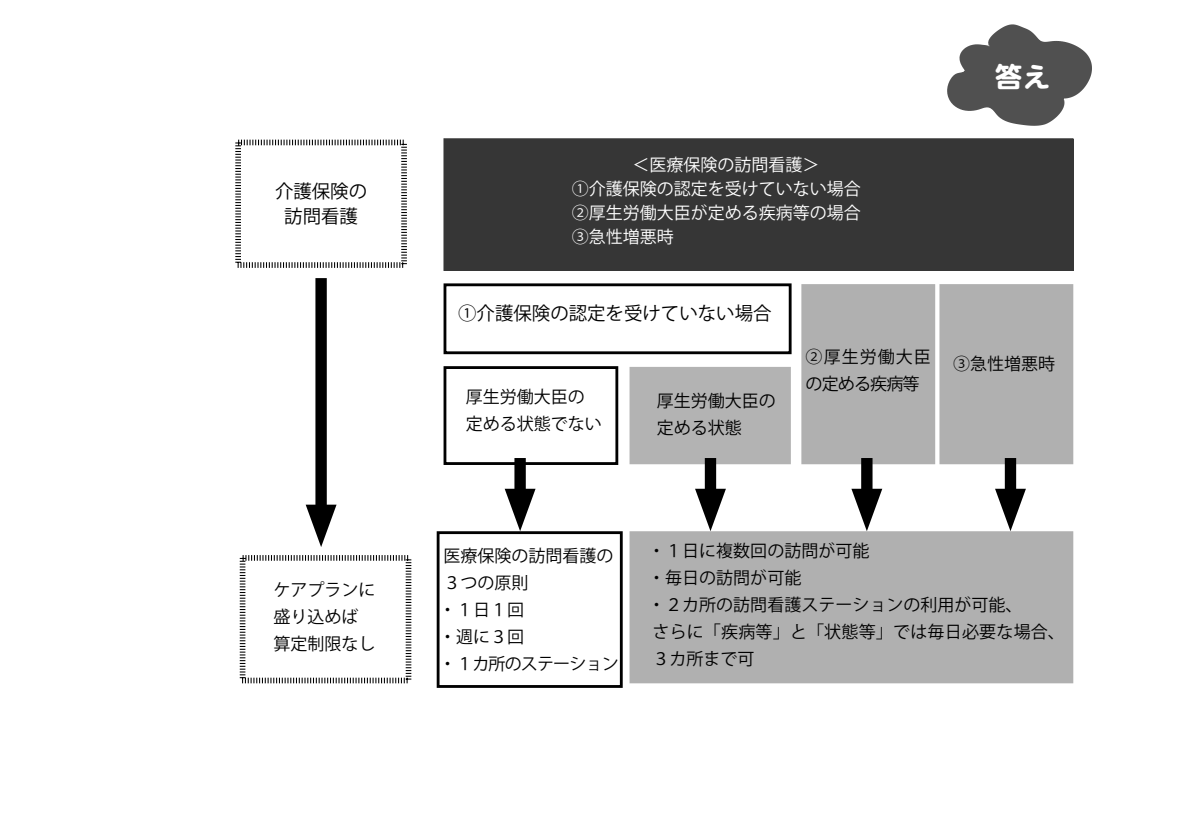
<style>
.page{position:relative;width:1191px;height:840px;background:#fff}
.page>*{position:absolute;margin:0;border:0;box-sizing:border-box;transform-origin:0 0}
.t1{font:28.4px "DF Maru Gothic SB MP RKSJ H";color:#fff}
.t2{font:18.4px/25.6px "Koz Go Pr 6 N";color:#000;text-align:center}
.t3{font:17px/27px "Koz Go Pr 6 N";color:#000}
.t4{font:17px/24.2px "Koz Go Pr 6 N";color:#fff}
</style>
<div class="page">
<div style="left:630px;top:532px;width:442px;height:150px;background:#b0b0b0"></div>
<div style="left:940px;top:285px;width:132px;height:178px;background:#b0b0b0"></div>
<div style="left:802px;top:285px;width:132px;height:178px;background:#b0b0b0"></div>
<div style="left:630px;top:367px;width:160px;height:96px;background:#b3b3b3"></div>
<div style="left:444px;top:139px;width:629px;height:131px;background:#363636"></div>
<div style="left:444px;top:138px;width:629px;height:132px;border:1px solid #000"></div>
<div style="left:443px;top:283px;width:348px;height:71px;border:3px solid #000"></div>
<div style="left:443px;top:366px;width:175px;height:98px;border:3px solid #000"></div>
<div style="left:437px;top:531px;width:185px;height:156px;border:3px solid #000"></div>
<svg style="left:235px;top:139px;width:172px;height:129px"></svg>
<svg style="left:239px;top:555px;width:173px;height:129px"></svg>
<div style="left:315px;top:278px;width:12px;height:244px;background:#000"></div>
<svg style="left:306px;top:504px;width:30px;height:43px"></svg>
<div style="left:514px;top:458px;width:12px;height:48px;background:#000"></div>
<svg style="left:504px;top:488px;width:31px;height:43px"></svg>
<div style="left:705px;top:458px;width:11px;height:48px;background:#000"></div>
<svg style="left:695px;top:488px;width:31px;height:43px"></svg>
<div style="left:861px;top:458px;width:11px;height:48px;background:#000"></div>
<svg style="left:851px;top:488px;width:31px;height:43px"></svg>
<div style="left:1004px;top:458px;width:12px;height:48px;background:#000"></div>
<svg style="left:995px;top:488px;width:31px;height:43px"></svg>
<svg style="left:947px;top:24px;width:145px;height:102px"></svg>
<p class="t2" style="left:275px;top:178px;width:94px">介護保険の訪問看護</p>
<p class="t3" style="left:273px;top:576px;width:104px">ケアプランに盛り込めば算定制限なし</p>
<p class="t4" style="left:571px;top:153px;width:291px;text-indent:61px">＜医療保険の訪問看護＞<br>①介護保険の認定を受けていない場合<br>②厚生労働大臣が定める疾病等の場合<br>③急性増悪時</p>
<p class="t2" style="left:458px;top:300px;width:315px">①介護保険の認定を受けていない場合</p>
<h1 class="t1" style="left:994px;top:62px;width:58px">答え</h1>
<p class="t3" style="left:466px;top:383px;width:138px">厚生労働大臣の定める状態でない</p>
<p class="t3" style="left:657px;top:387px;width:121px">厚生労働大臣の定める状態</p>
<p class="t3" style="left:805px;top:344px;width:127px">②厚生労働大臣の定める疾病等</p>
<p class="t3" style="left:953px;top:350px;width:104px">③急性増悪時</p>
<p class="t3" style="left:439px;top:542px;width:181px">医療保険の訪問看護の<br>３つの原則<br>・１日１回<br>・週に３回<br>・１カ所のステーション</p>
<p class="t3" style="left:648px;top:537px;width:418px">・１日に複数回の訪問が可能<br>・毎日の訪問が可能<br>・２カ所の訪問看護ステーションの利用が可能、<br>さらに「疾病等」と「状態等」では毎日必要な場合、<br>３カ所まで可</p>
</div>
